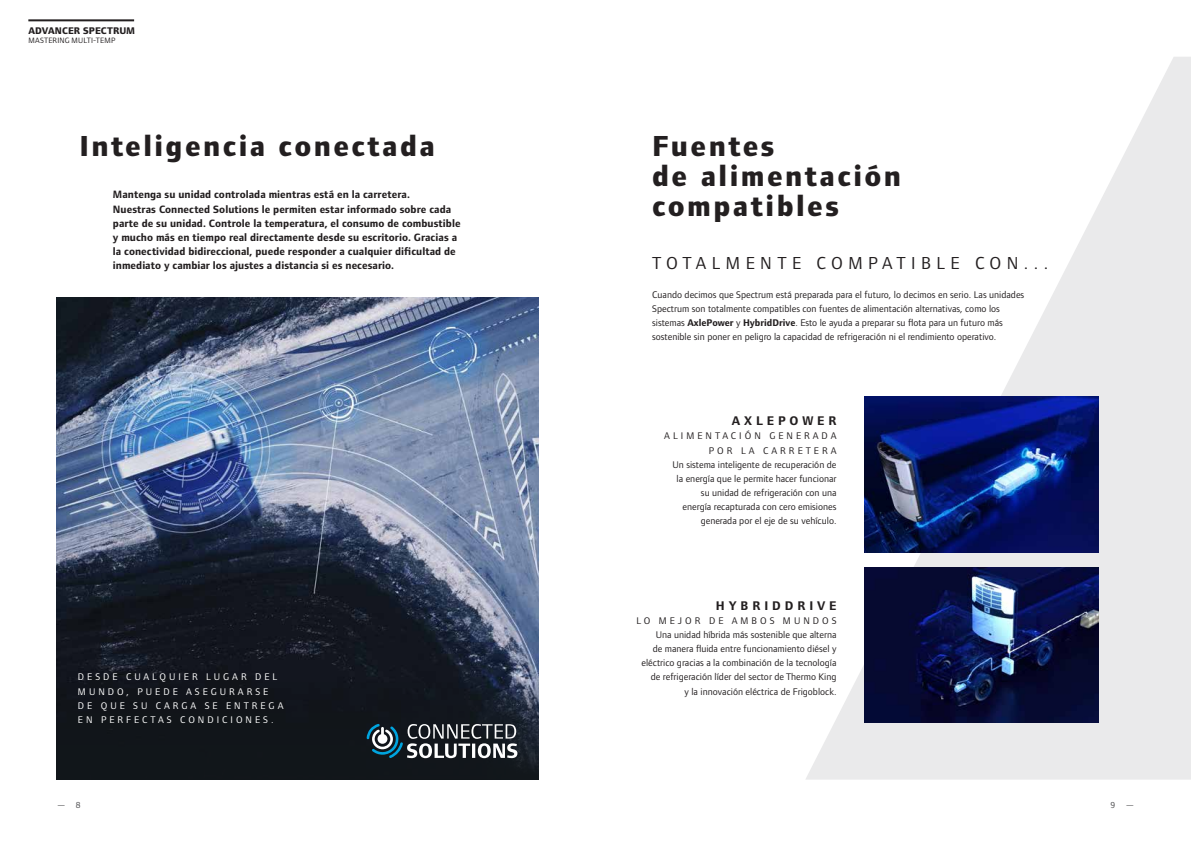
<style>
.page{position:relative;width:1191px;height:842px;background:#fff}
.page>*{position:absolute;margin:0;border:0;box-sizing:border-box;transform-origin:0 0}
.t1{font:800 30px/30px "Foundry Form Sans";letter-spacing:.08em;color:#231f20}
.t2{font:18px "Foundry Form Sans";letter-spacing:.3em;color:#231f20}
.t3{font:700 13px "Foundry Form Sans";letter-spacing:.3em;color:#231f20}
.t4{font:700 11px/14.2px "Foundry Form Sans";letter-spacing:.005em;color:#231f20}
.t5{font:10px/14.2px "Foundry Form Sans";color:#231f20;text-align:right}
.t6{font:10px/14.2px "Foundry Form Sans";letter-spacing:.3em;color:#fff}
.t7{font:800 10px "Foundry Form Sans";letter-spacing:.01em;color:#231f20}
.t8{font:9px "Foundry Form Sans";color:#4d4d4f}
.t9{font:8px "Foundry Form Sans";letter-spacing:.02em;color:#231f20}
.s1{font-weight:700}
</style>
<div class="page">
<svg style="left:806px;top:57px;width:385px;height:723px"></svg>
<img style="left:57px;top:298px;width:482px;height:482px">
<hr style="left:28px;top:19px;width:106px;height:2px;background:#231f20">
<img style="left:865px;top:397px;width:233px;height:156px">
<img style="left:865px;top:567px;width:233px;height:156px">
<svg style="left:367px;top:724px;width:150px;height:34px"></svg>
<p class="t7" style="left:28px;top:25px;width:108px">ADVANCER SPECTRUM</p>
<p class="t9" style="left:28px;top:35px;width:89px">MASTERING MULTI-TEMP</p>
<h1 class="t1" style="left:79px;top:131px;width:357px">Inteligencia conectada</h1>
<p class="t4" style="left:113px;top:188px;width:349px">Mantenga su unidad controlada mientras está en la carretera.<br>Nuestras Connected Solutions le permiten estar informado sobre cada parte de su unidad. Controle la temperatura, el consumo de combustible y mucho más en tiempo real directamente desde su escritorio. Gracias a la conectividad bidireccional, puede responder a cualquier dificultad de inmediato y cambiar los ajustes a distancia si es necesario.</p>
<p class="t6" style="left:78px;top:670px;width:207px">DESDE CUALQUIER LUGAR DEL<br>MUNDO, PUEDE ASEGURARSE<br>DE QUE SU CARGA SE ENTREGA<br>EN PERFECTAS CONDICIONES.</p>
<p class="t8" style="left:57px;top:800px;width:25px">— 8</p>
<h1 class="t1" style="left:652px;top:131px;width:250px">Fuentes<br>de alimentación compatibles</h1>
<h2 class="t2" style="left:652px;top:253px;width:397px">TOTALMENTE COMPATIBLE CON...</h2>
<p class="t5" style="left:652px;top:287px;width:373px;text-align:left">Cuando decimos que Spectrum está preparada para el futuro, lo decimos en serio. Las unidades Spectrum son totalmente compatibles con fuentes de alimentación alternativas, como los sistemas <span class="s1">AxlePower</span> y <span class="s1">HybridDrive</span>. Esto le ayuda a preparar su flota para un futuro más sostenible sin poner en peligro la capacidad de refrigeración ni el rendimiento operativo.</p>
<h3 class="t3" style="left:732px;top:413px;width:106px">AXLEPOWER</h3>
<p class="t5" style="left:664px;top:429px;width:174px">ALIMENTACIÓN GENERADA POR LA CARRETERA<br>Un sistema inteligente de recuperación de la energía que le permite hacer funcionar<br>su unidad de refrigeración con una<br>energía recapturada con cero emisiones generada por el eje de su vehículo.</p>
<h3 class="t3" style="left:716px;top:597px;width:122px">HYBRIDDRIVE</h3>
<p class="t5" style="left:636px;top:613px;width:201px">LO MEJOR DE AMBOS MUNDOS Una unidad híbrida más sostenible que alterna<br>de manera fluida entre funcionamiento diésel y eléctrico gracias a la combinación de la tecnología de refrigeración líder del sector de Thermo King<br>y la innovación eléctrica de Frigoblock.</p>
<p class="t8" style="left:1110px;top:800px;width:25px">9 —</p>
</div>
